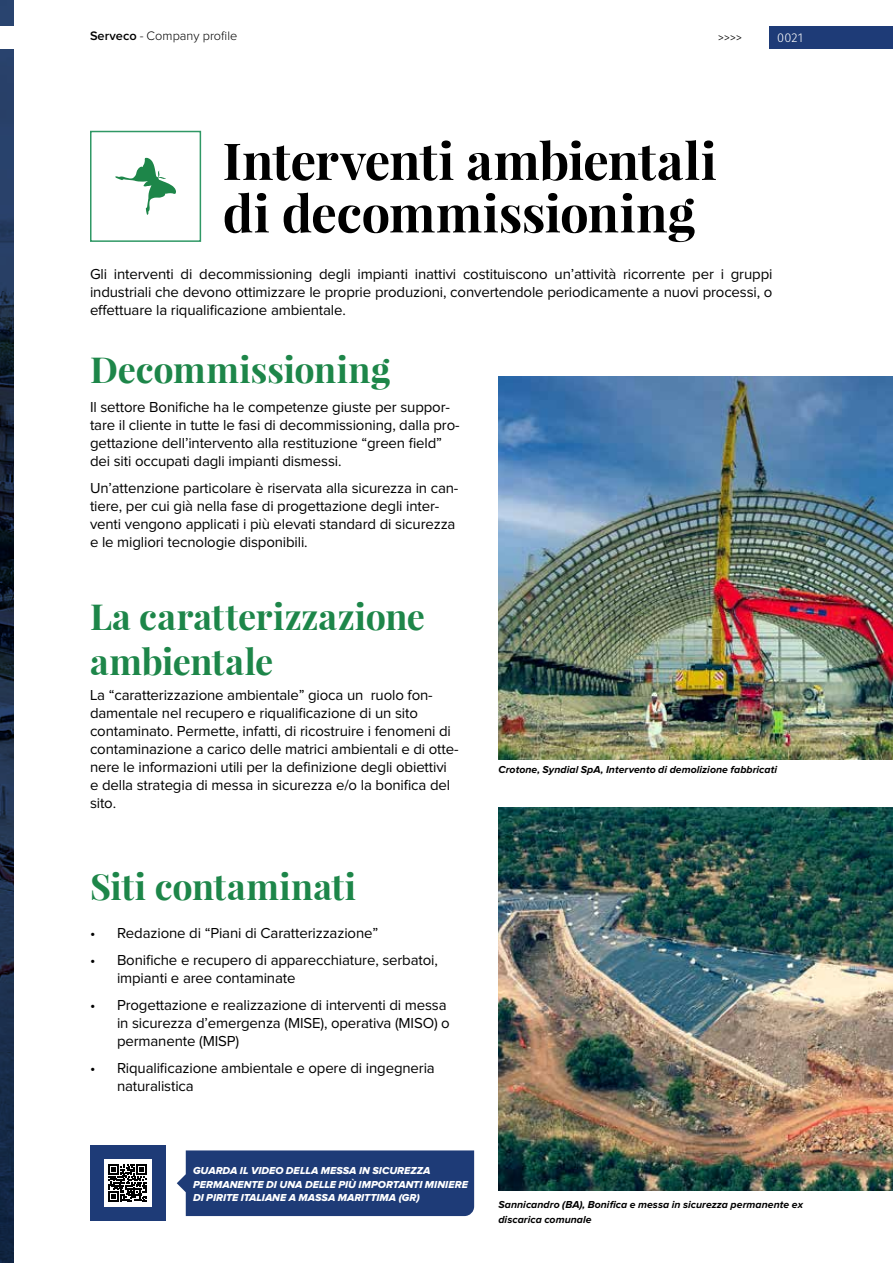
<style>
.page{position:relative;width:893px;height:1263px;background:#fff}
.page>*{position:absolute;margin:0;border:0;box-sizing:border-box;transform-origin:0 0}
.t1{font:700 51px/52.5px "Playfair Display";letter-spacing:-.005em;color:#000}
.t2{font:700 36px/45px "Playfair Display";color:#1d8649}
.t3{font:15px/18px "Proxima Nova";letter-spacing:-.01em;color:#000}
.t4{font:300 12.75px "Proxima Nova";letter-spacing:.005em;color:#000}
.t5{font:300 12.75px "Fira Sans";color:#000}
.t6{font:300 12.75px "Fira Sans";color:#fff}
.t7{font:italic 700 10.5px/15px "Proxima Nova";letter-spacing:.005em;color:#000}
.t8{font:10.5px/13.5px "Proxima Nova Extrabld It";letter-spacing:.005em;color:#fff}
.s1{font-weight:600}
</style>
<div class="page">
<img style="left:0;top:0;width:14px;height:1263px">
<div style="left:90px;top:1146px;width:75px;height:75px;background:#1e3b77"></div>
<div style="left:90px;top:131px;width:111px;height:111px;border:2px solid #2f9865"></div>
<img style="left:498px;top:376px;width:395px;height:383px">
<img style="left:498px;top:808px;width:395px;height:383px">
<svg style="left:115px;top:158px;width:61px;height:57px"></svg>
<div style="left:177px;top:1150px;width:297px;height:66px;background:#1e3b77"></div>
<div style="left:104px;top:1160px;width:47px;height:47px;background:#fff"></div>
<svg style="left:109px;top:1164px;width:37px;height:38px"></svg>
<div style="left:769px;top:26px;width:124px;height:23px;background:#1e3b77"></div>
<div style="left:0;top:26px;width:769px;height:23px;background:#fff"></div>
<p class="t4" style="left:90px;top:29px;width:149px"><span class="s1">Serveco</span> - Company profile</p>
<p class="t5" style="left:718px;top:28px;width:26px">&gt;&gt;&gt;&gt;</p>
<p class="t6" style="left:777px;top:28px;width:27px">0021</p>
<h1 class="t1" style="left:223px;top:134px;width:496px">Interventi ambientali di decommissioning</h1>
<p class="t3" style="left:90px;top:265px;width:684px;text-align:justify">Gli interventi di decommissioning degli impianti inattivi costituiscono un’attività ricorrente per i gruppi industriali che devono ottimizzare le proprie produzioni, convertendole periodicamente a nuovi processi, o effettuare la riqualificazione ambientale.</p>
<h2 class="t2" style="left:90px;top:346px;width:302px">Decommissioning</h2>
<p class="t3" style="left:90px;top:399px;width:371px">Il settore Bonifiche ha le competenze giuste per suppor&shy;tare il cliente in tutte le fasi di decommissioning, dalla pro&shy;gettazione dell’intervento alla restituzione “green field” dei siti occupati dagli impianti dismessi.</p>
<p class="t3" style="left:90px;top:480px;width:370px">Un’attenzione particolare è riservata alla sicurezza in can&shy;tiere, per cui già nella fase di progettazione degli inter&shy;venti vengono applicati i più elevati standard di sicurezza e le migliori tecnologie disponibili.</p>
<h2 class="t2" style="left:90px;top:594px;width:336px">La caratterizzazione ambientale</h2>
<p class="t3" style="left:90px;top:687px;width:370px">La “caratterizzazione ambientale” gioca un ruolo fon&shy;damentale nel recupero e riqualificazione di un sito contaminato. Permette, infatti, di ricostruire i fenomeni di contaminazione a carico delle matrici ambientali e di otte&shy;nere le informazioni utili per la definizione degli obiettivi e della strategia di messa in sicurezza e/o la bonifica del sito.</p>
<h2 class="t2" style="left:90px;top:864px;width:268px">Siti contaminati</h2>
<p class="t3" style="left:90px;top:924px;width:290px">• Redazione di “Piani di Caratterizzazione”</p>
<p class="t3" style="left:117px;top:951px;width:322px;text-indent:-27px">• Bonifiche e recupero di apparecchiature, serbatoi, impianti e aree contaminate</p>
<p class="t3" style="left:117px;top:996px;width:334px;text-indent:-27px">• Progettazione e realizzazione di interventi di messa in sicurezza d’emergenza (MISE), operativa (MISO) o permanente (MISP)</p>
<p class="t3" style="left:117px;top:1059px;width:319px;text-indent:-27px">• Riqualificazione ambientale e opere di ingegneria naturalistica</p>
<p class="t7" style="left:498px;top:762px;width:280px">Crotone, Syndial SpA, Intervento di demolizione fabbricati</p>
<p class="t8" style="left:193px;top:1164px;width:276px">GUARDA IL VIDEO DELLA MESSA IN SICUREZZA<br>PERMANENTE DI UNA DELLE PIÙ IMPORTANTI MINIERE<br>DI PIRITE ITALIANE A MASSA MARITTIMA (GR)</p>
<p class="t7" style="left:498px;top:1197px;width:306px">Sannicandro (BA), Bonifica e messa in sicurezza permanente ex discarica comunale</p>
</div>
